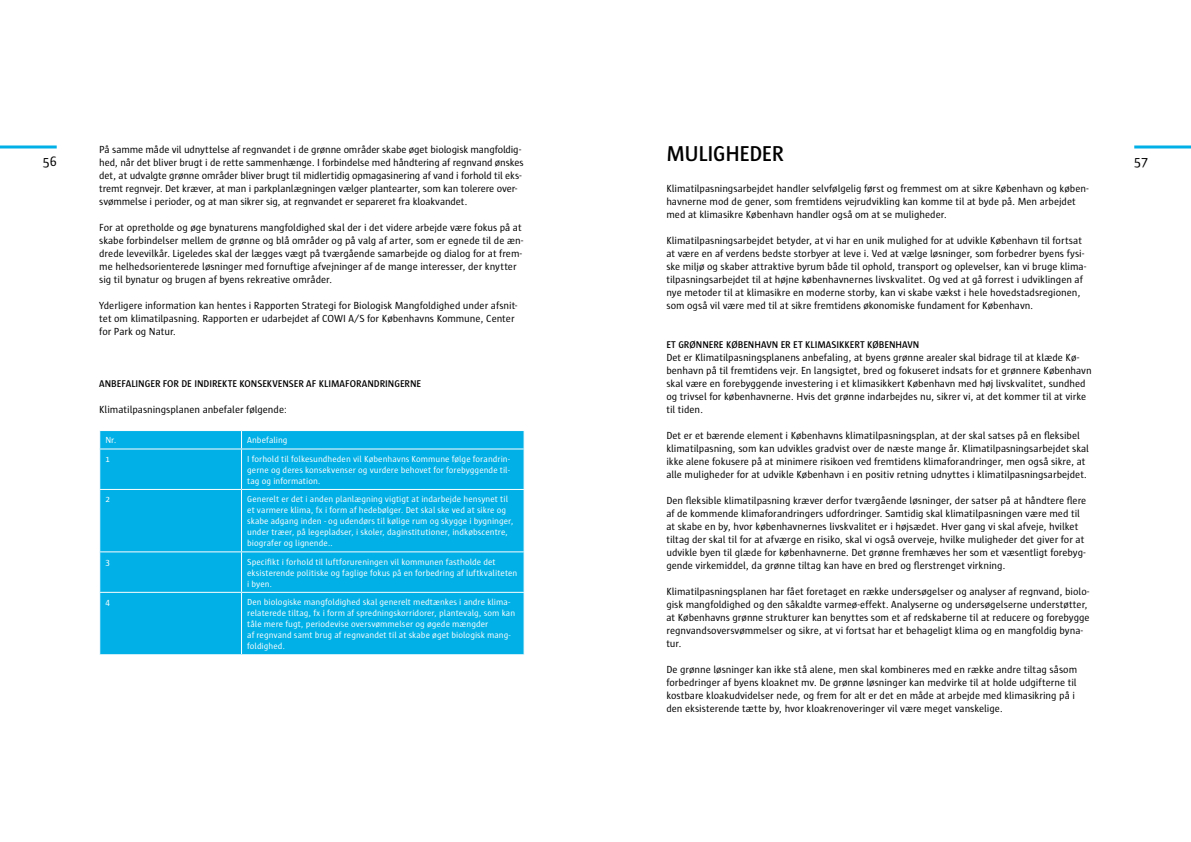
<style>
.page{position:relative;width:1191px;height:842px;background:#fff}
.page>*{position:absolute;margin:0;border:0;box-sizing:border-box;transform-origin:0 0}
.t1{font:600 22px "Sun";letter-spacing:-.02em;color:#000}
.t2{font:14px "Sun";color:#000}
.t3{font:10.5px/13px "Sun";letter-spacing:-.005em;color:#000}
.t4{font:600 10px "Sun";color:#000}
.t5{font:9px/11px "Sun";letter-spacing:.005em;color:#fff}
</style>
<div class="page">
<hr style="left:0;top:145px;width:57px;height:3px;background:#00b0e6">
<hr style="left:1134px;top:145px;width:57px;height:3px;background:#00b0e6">
<div style="left:100px;top:431px;width:423px;height:223px;background:#00b0e6"></div>
<svg style="left:99px;top:431px;width:1px;height:17px"></svg>
<svg style="left:241px;top:431px;width:1px;height:17px"></svg>
<svg style="left:523px;top:431px;width:1px;height:17px"></svg>
<hr style="left:99px;top:448px;width:142px;height:1px;background:#fff">
<hr style="left:241px;top:448px;width:283px;height:1px;background:#fff">
<hr style="left:241px;top:449px;width:1px;height:40px;background:#fff">
<hr style="left:99px;top:489px;width:142px;height:1px;background:#fff">
<hr style="left:241px;top:489px;width:283px;height:1px;background:#fff">
<hr style="left:241px;top:490px;width:1px;height:61px;background:#fff">
<hr style="left:99px;top:551px;width:142px;height:1px;background:#fff">
<hr style="left:241px;top:551px;width:283px;height:1px;background:#fff">
<hr style="left:241px;top:552px;width:1px;height:40px;background:#fff">
<hr style="left:99px;top:592px;width:142px;height:1px;background:#fff">
<hr style="left:241px;top:592px;width:283px;height:1px;background:#fff">
<hr style="left:241px;top:593px;width:1px;height:61px;background:#fff">
<p class="t3" style="left:99px;top:144px;width:426px">På samme måde vil udnyttelse af regnvandet i de grønne områder skabe øget biologisk mangfoldig&shy;hed, når det bliver brugt i de rette sammenhænge. I forbindelse med håndtering af regnvand ønskes det, at udvalgte grønne områder bliver brugt til midlertidig opmagasinering af vand i forhold til eks&shy;tremt regnvejr. Det kræver, at man i parkplanlægningen vælger plantearter, som kan tolerere over&shy;svømmelse i perioder, og at man sikrer sig, at regnvandet er separeret fra kloakvandet.</p>
<p class="t3" style="left:99px;top:222px;width:425px">For at opretholde og øge bynaturens mangfoldighed skal der i det videre arbejde være fokus på at skabe forbindelser mellem de grønne og blå områder og på valg af arter, som er egnede til de æn&shy;drede levevilkår. Ligeledes skal der lægges vægt på tværgående samarbejde og dialog for at frem&shy;me helhedsorienterede løsninger med fornuftige afvejninger af de mange interesser, der knytter sig til bynatur og brugen af byens rekreative områder.</p>
<p class="t3" style="left:99px;top:299px;width:419px">Yderligere information kan hentes i Rapporten Strategi for Biologisk Mangfoldighed under afsnit&shy;tet om klimatilpasning. Rapporten er udarbejdet af COWI A/S for Københavns Kommune, Center for Park og Natur.</p>
<h1 class="t1" style="left:666px;top:144px;width:119px">MULIGHEDER</h1>
<p class="t3" style="left:666px;top:183px;width:424px">Klimatilpasningsarbejdet handler selvfølgelig først og fremmest om at sikre København og køben&shy;havnerne mod de gener, som fremtidens vejrudvikling kan komme til at byde på. Men arbejdet med at klimasikre København handler også om at se muligheder.</p>
<p class="t3" style="left:666px;top:235px;width:421px">Klimatilpasningsarbejdet betyder, at vi har en unik mulighed for at udvikle København til fortsat at være en af verdens bedste storbyer at leve i. Ved at vælge løsninger, som forbedrer byens fysi&shy;ske miljø og skaber attraktive byrum både til ophold, transport og oplevelser, kan vi bruge klima&shy;tilpasningsarbejdet til at højne københavnernes livskvalitet. Og ved at gå forrest i udviklingen af nye metoder til at klimasikre en moderne storby, kan vi skabe vækst i hele hovedstadsregionen, som også vil være med til at sikre fremtidens økonomiske fundament for København.</p>
<p class="t4" style="left:666px;top:340px;width:254px">ET GRØNNERE KØBENHAVN ER ET KLIMASIKKERT KØBENHAVN</p>
<p class="t3" style="left:666px;top:352px;width:427px">Det er Klimatilpasningsplanens anbefaling, at byens grønne arealer skal bidrage til at klæde Kø&shy;benhavn på til fremtidens vejr. En langsigtet, bred og fokuseret indsats for et grønnere København skal være en forebyggende investering i et klimasikkert København med høj livskvalitet, sundhed og trivsel for københavnerne. Hvis det grønne indarbejdes nu, sikrer vi, at det kommer til at virke til tiden.</p>
<p class="t3" style="left:666px;top:430px;width:424px">Det er et bærende element i Københavns klimatilpasningsplan, at der skal satses på en fleksibel klimatilpasning, som kan udvikles gradvist over de næste mange år. Klimatilpasningsarbejdet skal ikke alene fokusere på at minimere risikoen ved fremtidens klimaforandringer, men også sikre, at alle muligheder for at udvikle København i en positiv retning udnyttes i klimatilpasningsarbejdet.</p>
<p class="t3" style="left:666px;top:494px;width:421px">Den fleksible klimatilpasning kræver derfor tværgående løsninger, der satser på at håndtere flere af de kommende klimaforandringers udfordringer. Samtidig skal klimatilpasningen være med til at skabe en by, hvor københavnernes livskvalitet er i højsædet. Hver gang vi skal afveje, hvilket tiltag der skal til for at afværge en risiko, skal vi også overveje, hvilke muligheder det giver for at udvikle byen til glæde for københavnerne. Det grønne fremhæves her som et væsentligt forebyg&shy;gende virkemiddel, da grønne tiltag kan have en bred og flerstrenget virkning.</p>
<p class="t3" style="left:666px;top:585px;width:425px">Klimatilpasningsplanen har fået foretaget en række undersøgelser og analyser af regnvand, biolo&shy;gisk mangfoldighed og den såkaldte varmeø-effekt. Analyserne og undersøgelserne understøtter, at Københavns grønne strukturer kan benyttes som et af redskaberne til at reducere og forebygge regnvandsoversvømmelser og sikre, at vi fortsat har et behageligt klima og en mangfoldig byna&shy;tur.</p>
<p class="t3" style="left:666px;top:663px;width:412px">De grønne løsninger kan ikke stå alene, men skal kombineres med en række andre tiltag såsom forbedringer af byens kloaknet mv. De grønne løsninger kan medvirke til at holde udgifterne til kostbare kloakudvidelser nede, og frem for alt er det en måde at arbejde med klimasikring på i den eksisterende tætte by, hvor kloakrenoveringer vil være meget vanskelige.</p>
<h2 class="t2" style="left:43px;top:156px;width:15px">56</h2>
<h2 class="t2" style="left:1134px;top:156px;width:15px">57</h2>
<p class="t4" style="left:99px;top:379px;width:323px">ANBEFALINGER FOR DE INDIREKTE KONSEKVENSER AF KLIMAFORANDRINGERNE</p>
<p class="t3" style="left:99px;top:404px;width:189px">Klimatilpasningsplanen anbefaler følgende:</p>
<p class="t5" style="left:105px;top:435px;width:13px">Nr.</p>
<p class="t5" style="left:247px;top:435px;width:42px">Anbefaling</p>
<p class="t5" style="left:105px;top:454px;width:6px">1</p>
<p class="t5" style="left:247px;top:454px;width:264px;text-align:justify">I forhold til folkesundheden vil Københavns Kommune følge forandrin&shy;gerne og deres konsekvenser og vurdere behovet for forebyggende til&shy;tag og information.</p>
<p class="t5" style="left:105px;top:494px;width:6px">2</p>
<p class="t5" style="left:247px;top:494px;width:268px">Generelt er det i anden planlægning vigtigt at indarbejde hensynet til et varmere klima, fx i form af hedebølger. Det skal ske ved at sikre og skabe adgang inden - og udendørs til kølige rum og skygge i bygninger, under træer, på legepladser, i skoler, daginstitutioner, indkøbscentre, biografer og lignende..</p>
<p class="t5" style="left:105px;top:557px;width:6px">3</p>
<p class="t5" style="left:247px;top:557px;width:272px">Specifikt i forhold til luftforureningen vil kommunen fastholde det eksisterende politiske og faglige fokus på en forbedring af luftkvaliteten i byen.</p>
<p class="t5" style="left:105px;top:597px;width:6px">4</p>
<p class="t5" style="left:247px;top:597px;width:269px">Den biologiske mangfoldighed skal generelt medtænkes i andre klima&shy;relaterede tiltag, fx i form af spredningskorridorer, plantevalg, som kan tåle mere fugt, periodevise oversvømmelser og øgede mængder<br>af regnvand samt brug af regnvandet til at skabe øget biologisk mang&shy;foldighed.</p>
</div>
